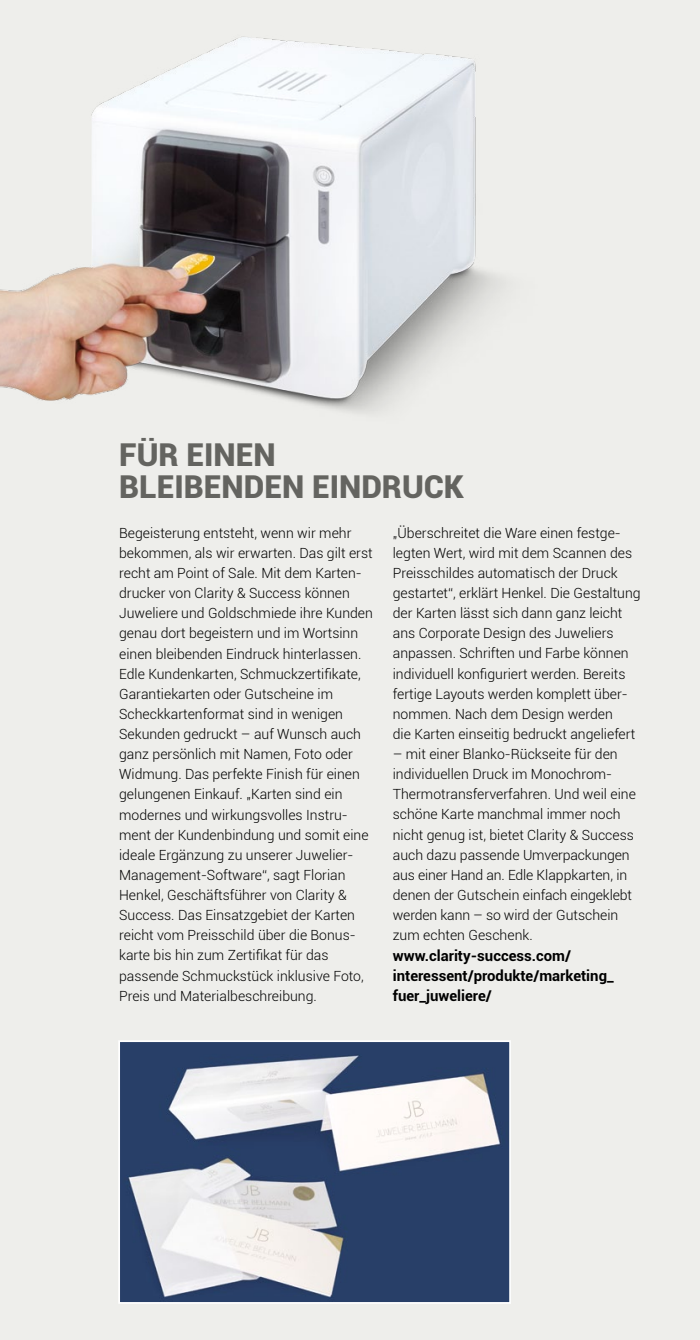
<style>
.page{position:relative;width:700px;height:1340px;background:#fff}
.page>*{position:absolute;margin:0;border:0;box-sizing:border-box;transform-origin:0 0}
.t1{font:900 31.5px/31.5px "Roboto";color:#646460}
.t2{font:700 14.88px/20.1px "Roboto";color:#000}
.t3{font:300 14px/20.1px "Roboto";color:#000}
</style>
<div class="page">
<div style="left:0;top:0;width:699px;height:1339px;background:#eeeeeb"></div>
<img style="left:0;top:36px;width:504px;height:377px">
<img style="left:121px;top:1043px;width:387px;height:257px">
<div style="left:118px;top:1040px;width:393px;height:263px;border:2px solid #fff"></div>
<h1 class="t1" style="left:119px;top:438px;width:346px">FÜR EINEN<br>BLEIBENDEN EINDRUCK</h1>
<p class="t3" style="left:119px;top:522px;width:255px">Begeisterung entsteht, wenn wir mehr bekommen, als wir erwarten. Das gilt erst recht am Point of Sale. Mit dem Karten&shy;drucker von Clarity &amp; Success können Juweliere und Goldschmiede ihre Kunden genau dort begeistern und im Wortsinn einen bleibenden Eindruck hinterlassen.<br>Edle Kundenkarten, Schmuckzertifikate, Garantiekarten oder Gutscheine im Scheckkartenformat sind in wenigen Sekunden gedruckt – auf Wunsch auch ganz persönlich mit Namen, Foto oder Widmung. Das perfekte Finish für einen gelungenen Einkauf. „Karten sind ein modernes und wirkungsvolles Instru&shy;ment der Kundenbindung und somit eine ideale Ergänzung zu unserer Juwelier-Management-Software“, sagt Florian Henkel, Geschäftsführer von Clarity &amp; Success. Das Einsatzgebiet der Karten reicht vom Preisschild über die Bonus&shy;karte bis hin zum Zertifikat für das passende Schmuckstück inklusive Foto, Preis und Materialbeschreibung.</p>
<p class="t3" style="left:393px;top:522px;width:249px">„Überschreitet die Ware einen festge&shy;legten Wert, wird mit dem Scannen des Preisschildes automatisch der Druck gestartet“, erklärt Henkel. Die Gestaltung der Karten lässt sich dann ganz leicht ans Corporate Design des Juweliers anpassen. Schriften und Farbe können individuell konfiguriert werden. Bereits fertige Layouts werden komplett über&shy;nommen. Nach dem Design werden<br>die Karten einseitig bedruckt angeliefert</p>
<p class="t3" style="left:393px;top:743px;width:244px">– mit einer Blanko-Rückseite für den individuellen Druck im Monochrom-Thermotransferverfahren. Und weil eine schöne Karte manchmal immer noch nicht genug ist, bietet Clarity &amp; Success auch dazu passende Umverpackungen aus einer Hand an. Edle Klappkarten, in denen der Gutschein einfach eingeklebt werden kann – so wird der Gutschein zum echten Geschenk.</p>
<p class="t2" style="left:393px;top:944px;width:222px">www.clarity-success.com/ interessent/produkte/marketing_ fuer_juweliere/</p>
</div>
